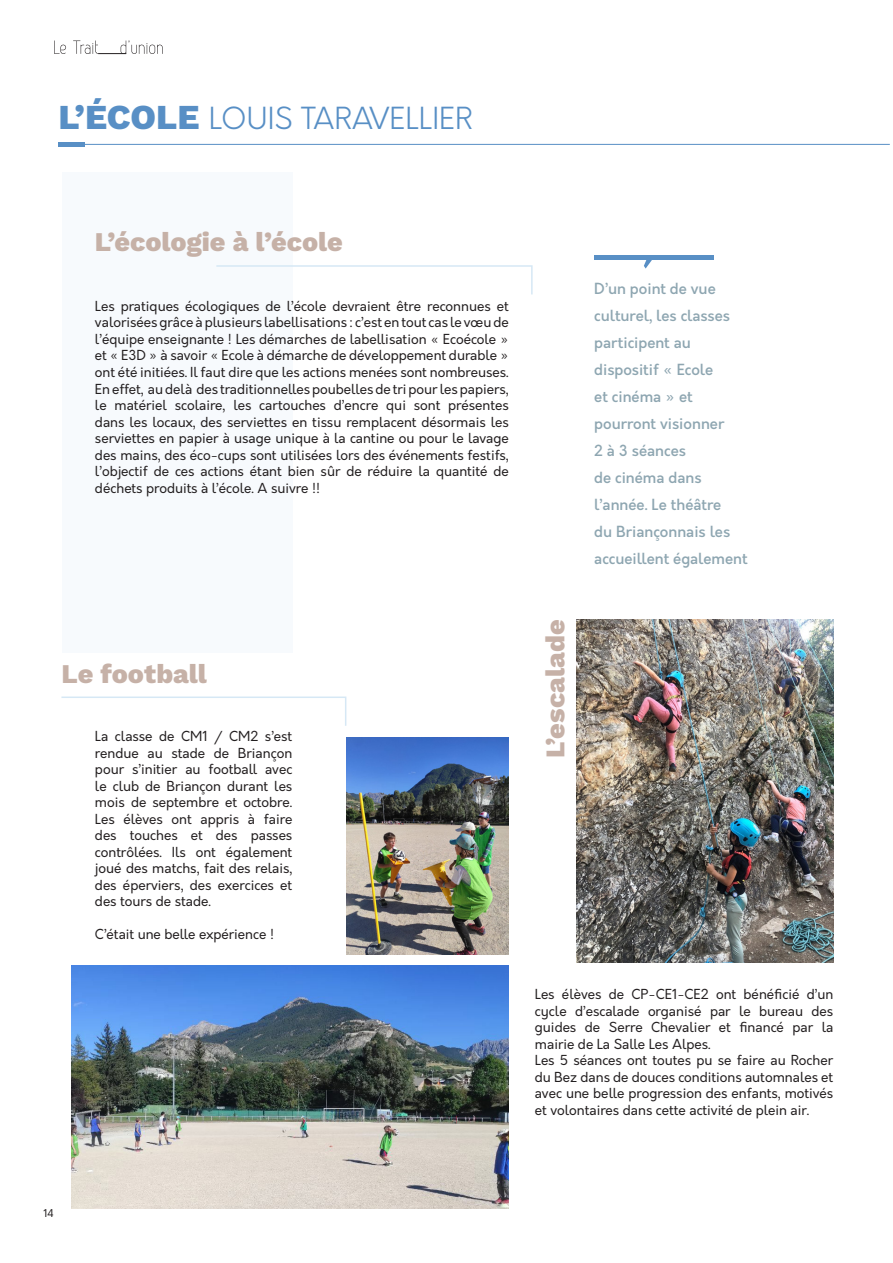
<style>
.page{position:relative;width:893px;height:1263px;background:#fff}
.page>*{position:absolute;margin:0;border:0;box-sizing:border-box;transform-origin:0 0}
.t1{font:300 29.7px "Orkney";color:#588fc5}
.t2{font:800 27px "Work Sans";color:#c6b1a7}
.t3{font:500 15px/27px "Orkney";color:#8ea6b1}
.t4{font:13.5px/16.5px "Orkney";color:#231f20;text-align:justify}
.t5{font:10.5px "Orkney";color:#231f20}
.s1{font-family:"Work Sans";font-weight:800;font-size:34.95px}
</style>
<div class="page">
<hr style="left:60px;top:144px;width:830px;height:1px;background:#588fc5">
<hr style="left:58px;top:142px;width:27px;height:4px;background:#588fc5">
<svg style="left:54px;top:41px;width:109px;height:13px"></svg>
<div style="left:62px;top:172px;width:230px;height:481px;background:#f7fafd"></div>
<svg style="left:216px;top:265px;width:317px;height:30px"></svg>
<svg style="left:61px;top:696px;width:286px;height:30px"></svg>
<svg style="left:643px;top:259px;width:10px;height:10px"></svg>
<hr style="left:594px;top:255px;width:120px;height:4px;background:#588fc5">
<img style="left:577px;top:620px;width:256px;height:342px">
<img style="left:346px;top:738px;width:163px;height:216px">
<img style="left:72px;top:966px;width:437px;height:243px">
<p class="t1" style="left:58px;top:99px;width:415px"><span class="s1">L’ÉCOLE</span> LOUIS TARAVELLIER</p>
<p class="t2" style="left:95px;top:222px;width:249px">L’écologie à l’école</p>
<p class="t4" style="left:95px;top:298px;width:415px">Les pratiques écologiques de l’école devraient être reconnues et valorisées grâce à plusieurs labellisations : c’est en tout cas le vœu de l’équipe enseignante ! Les démarches de labellisation « Ecoécole » et « E3D » à savoir « Ecole à démarche de développement durable » ont été initiées. Il faut dire que les actions menées sont nombreuses.</p>
<p class="t4" style="left:95px;top:381px;width:415px">En effet, au delà des traditionnelles poubelles de tri pour les papiers, le matériel scolaire, les cartouches d’encre qui sont présentes dans les locaux, des serviettes en tissu remplacent désormais les serviettes en papier à usage unique à la cantine ou pour le lavage des mains, des éco-cups sont utilisées lors des événements festifs, l’objectif de ces actions étant bien sûr de réduire la quantité de déchets produits à l’école. A suivre !!</p>
<p class="t2" style="left:61px;top:654px;width:147px">Le football</p>
<p class="t4" style="left:95px;top:728px;width:199px">La classe de CM1 / CM2 s’est rendue au stade de Briançon pour s’initier au football avec le club de Briançon durant les mois de septembre et octobre.<br>Les élèves ont appris à faire des touches et des passes contrôlées. Ils ont également joué des matchs, fait des relais, des éperviers, des exercices et des tours de stade.</p>
<p class="t4" style="left:95px;top:926px;width:181px">C’était une belle expérience !</p>
<p class="t2" style="left:535px;top:758px;width:140px;rotate:-90deg">L’escalade</p>
<p class="t3" style="left:594px;top:275px;width:155px">D’un point de vue culturel, les classes participent au dispositif « Ecole<br>et cinéma » et pourront visionner<br>2 à 3 séances<br>de cinéma dans l’année. Le théâtre<br>du Briançonnais les accueillent également</p>
<p class="t4" style="left:535px;top:986px;width:300px">Les élèves de CP-CE1-CE2 ont bénéficié d’un cycle d’escalade organisé par le bureau des guides de Serre Chevalier et financé par la mairie de La Salle Les Alpes.</p>
<p class="t4" style="left:535px;top:1052px;width:300px">Les 5 séances ont toutes pu se faire au Rocher du Bez dans de douces conditions automnales et avec une belle progression des enfants, motivés et volontaires dans cette activité de plein air.</p>
<p class="t5" style="left:43px;top:1206px;width:12px">14</p>
</div>
